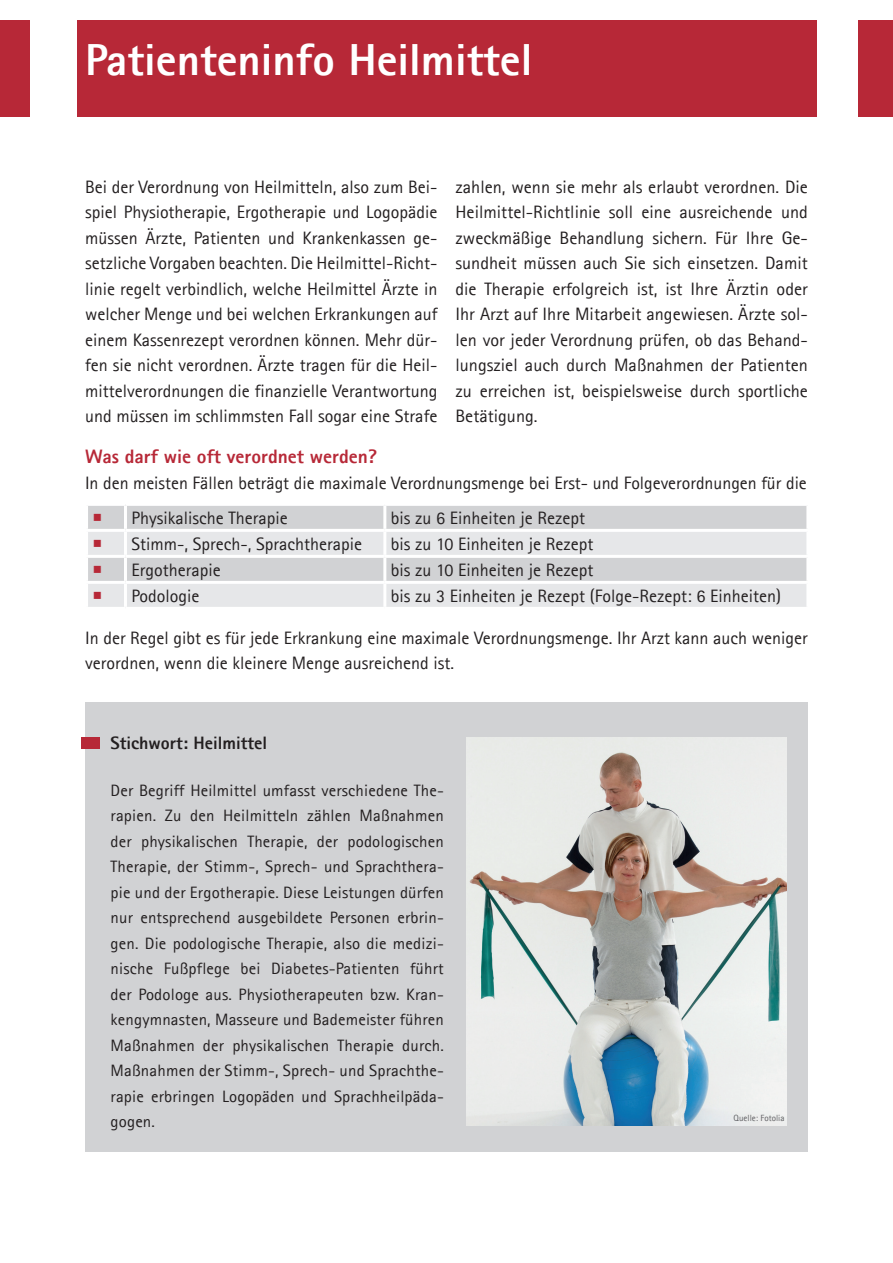
<style>
.page{position:relative;width:893px;height:1263px;background:#fff}
.page>*{position:absolute;margin:0;border:0;box-sizing:border-box;transform-origin:0 0}
.t1{font:800 45px "Agfa Rotis Sans Serif";color:#fff}
.t2{font:800 19.5px "Agfa Rotis Sans Serif";color:#b72837}
.t3{font:18px/25.5px "Agfa Rotis Sans Serif";color:#231f20;text-align:justify}
.t4{font:800 18px "Agfa Rotis Sans Serif";color:#231f20}
.t5{font:16.5px/25.5px "Agfa Rotis Sans Serif";letter-spacing:.01em;color:#231f20;text-align:justify}
.t6{font:9px "Agfa Rotis Sans Serif";color:#5f5f62}
</style>
<div class="page">
<div style="left:77px;top:20px;width:739px;height:96px;background:#b72837"></div>
<div style="left:0;top:20px;width:30px;height:96px;background:#b72837"></div>
<div style="left:859px;top:20px;width:34px;height:96px;background:#b72837"></div>
<div style="left:88px;top:506px;width:718px;height:23px;background:#d1d2d4"></div>
<svg style="left:88px;top:532px;width:718px;height:75px;background:#dfe0e2"></svg>
<hr style="left:124px;top:506px;width:3px;height:23px;background:#fff">
<hr style="left:383px;top:506px;width:3px;height:23px;background:#fff">
<hr style="left:124px;top:532px;width:3px;height:23px;background:#fff">
<hr style="left:383px;top:532px;width:3px;height:23px;background:#fff">
<hr style="left:85px;top:555px;width:40px;height:3px;background:#fff">
<hr style="left:125px;top:555px;width:260px;height:3px;background:#fff">
<hr style="left:124px;top:558px;width:3px;height:23px;background:#fff">
<hr style="left:385px;top:555px;width:424px;height:3px;background:#fff">
<hr style="left:383px;top:558px;width:3px;height:23px;background:#fff">
<hr style="left:85px;top:581px;width:40px;height:3px;background:#fff">
<hr style="left:125px;top:581px;width:260px;height:3px;background:#fff">
<hr style="left:124px;top:584px;width:3px;height:23px;background:#fff">
<hr style="left:385px;top:581px;width:424px;height:3px;background:#fff">
<hr style="left:383px;top:584px;width:3px;height:23px;background:#fff">
<div style="left:85px;top:702px;width:723px;height:449px;background:#d1d2d4"></div>
<div style="left:81px;top:737px;width:19px;height:11px;background:#b72837"></div>
<img style="left:467px;top:737px;width:320px;height:389px">
<svg style="left:94px;top:514px;width:7px;height:7px"></svg>
<svg style="left:94px;top:540px;width:7px;height:7px"></svg>
<svg style="left:94px;top:566px;width:7px;height:7px"></svg>
<svg style="left:94px;top:592px;width:7px;height:7px"></svg>
<p class="t1" style="left:85px;top:31px;width:449px">Patienteninfo Heilmittel</p>
<p class="t3" style="left:85px;top:174px;width:354px">Bei der Verordnung von Heilmitteln, also zum Bei&shy;spiel Physiotherapie, Ergotherapie und Logopädie müssen Ärzte, Patienten und Krankenkassen ge&shy;setzliche Vorgaben beachten. Die Heilmittel-Richt&shy;linie regelt verbindlich, welche Heilmittel Ärzte in welcher Menge und bei welchen Erkrankungen auf einem Kassenrezept verordnen können. Mehr dür&shy;fen sie nicht verordnen. Ärzte tragen für die Heil&shy;mittelverordnungen die finanzielle Verantwortung und müssen im schlimmsten Fall sogar eine Strafe</p>
<p class="t3" style="left:455px;top:174px;width:354px">zahlen, wenn sie mehr als erlaubt verordnen. Die Heilmittel-Richtlinie soll eine ausreichende und zweckmäßige Behandlung sichern. Für Ihre Ge&shy;sundheit müssen auch Sie sich einsetzen. Damit die Therapie erfolgreich ist, ist Ihre Ärztin oder Ihr Arzt auf Ihre Mitarbeit angewiesen. Ärzte sol&shy;len vor jeder Verordnung prüfen, ob das Behand&shy;lungsziel auch durch Maßnahmen der Patienten zu erreichen ist, beispielsweise durch sportliche Betätigung.</p>
<p class="t2" style="left:85px;top:444px;width:294px">Was darf wie oft verordnet werden?</p>
<p class="t3" style="left:85px;top:470px;width:723px">In den meisten Fällen beträgt die maximale Verordnungsmenge bei Erst- und Folgeverordnungen für die</p>
<p class="t3" style="left:131px;top:505px;width:158px">Physikalische Therapie</p>
<p class="t3" style="left:391px;top:505px;width:196px">bis zu 6 Einheiten je Rezept</p>
<p class="t3" style="left:131px;top:531px;width:232px">Stimm-, Sprech-, Sprachtherapie</p>
<p class="t3" style="left:391px;top:531px;width:204px">bis zu 10 Einheiten je Rezept</p>
<p class="t3" style="left:131px;top:557px;width:91px">Ergotherapie</p>
<p class="t3" style="left:391px;top:557px;width:204px">bis zu 10 Einheiten je Rezept</p>
<p class="t3" style="left:131px;top:583px;width:69px">Podologie</p>
<p class="t3" style="left:391px;top:583px;width:392px">bis zu 3 Einheiten je Rezept (Folge-Rezept: 6 Einheiten)</p>
<p class="t3" style="left:85px;top:625px;width:724px">In der Regel gibt es für jede Erkrankung eine maximale Verordnungsmenge. Ihr Arzt kann auch weniger verordnen, wenn die kleinere Menge ausreichend ist.</p>
<p class="t4" style="left:111px;top:731px;width:158px">Stichwort: Heilmittel</p>
<p class="t5" style="left:111px;top:777px;width:335px">Der Begriff Heilmittel umfasst verschiedene The&shy;rapien. Zu den Heilmitteln zählen Maßnahmen der physikalischen Therapie, der podologischen Therapie, der Stimm-, Sprech- und Sprachthera&shy;pie und der Ergotherapie. Diese Leistungen dürfen nur entsprechend ausgebildete Personen erbrin&shy;gen. Die podologische Therapie, also die medizi&shy;nische Fußpflege bei Diabetes-Patienten führt der Podologe aus. Physiotherapeuten bzw. Kran&shy;kengymnasten, Masseure und Bademeister führen Maßnahmen der physikalischen Therapie durch.<br>Maßnahmen der Stimm-, Sprech- und Sprachthe&shy;rapie erbringen Logopäden und Sprachheilpäda&shy;gogen.</p>
<p class="t6" style="left:733px;top:1113px;width:52px">Quelle: Fotolia</p>
</div>
